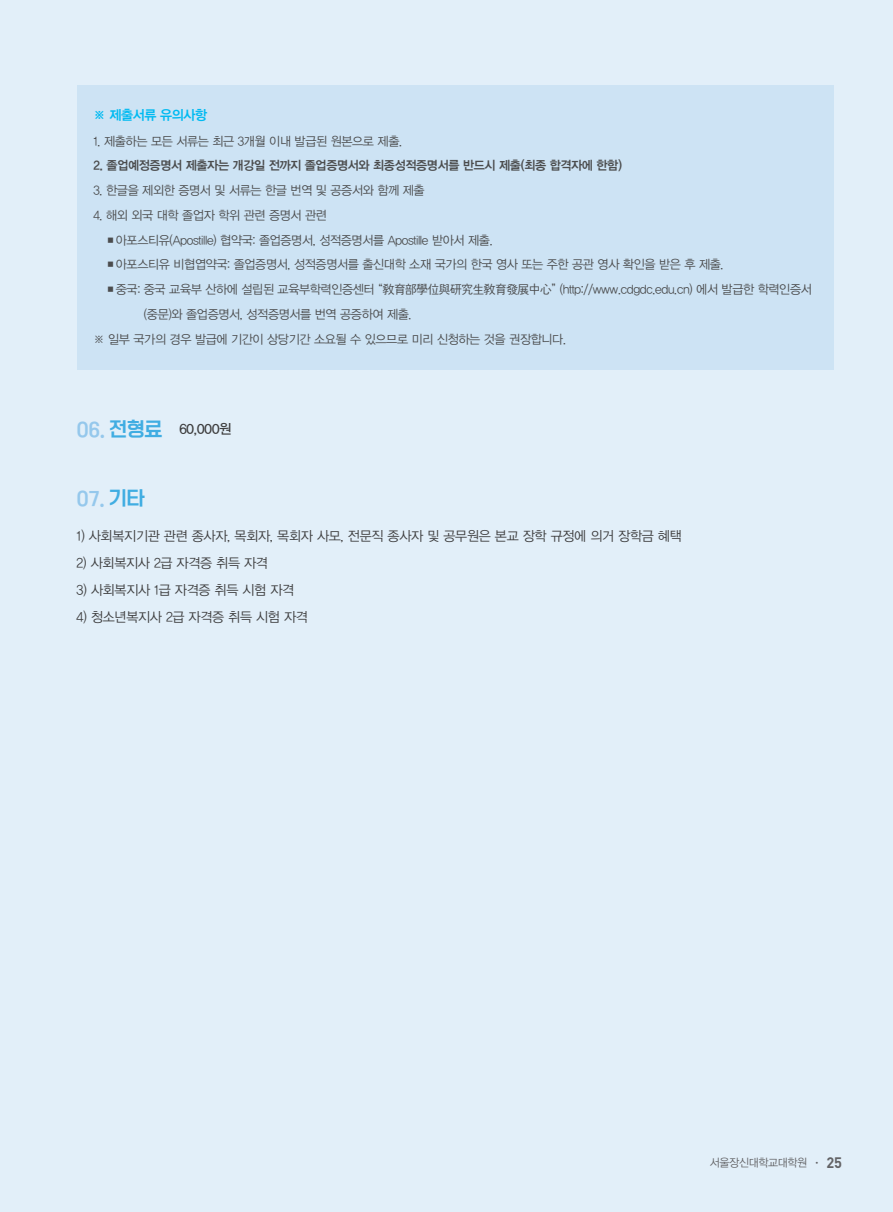
<style>
.page{position:relative;width:893px;height:1212px;background:#e2eff9}
.page>*{position:absolute;margin:0;border:0;box-sizing:border-box;transform-origin:0 0}
.t1{font:19.5px "ONE Mobile Title OTF Regular";letter-spacing:-.02em;color:#95c8ec}
.t2{font:13.5px "YDVYGO12";letter-spacing:-.02em;color:#3e3e3f}
.t3{font:13.5px "YDVYGO14";letter-spacing:-.03em;color:#00baf1}
.표뚜껑{font:13.5px "YDVYGO13";letter-spacing:-.05em;color:#3e3e3f}
.t4{font:12.45px "YDVYGO12";letter-spacing:-.03em;color:#4b4c4d}
.t5{font:12.45px "YDVYGO14";letter-spacing:-.03em;color:#4b4c4d}
.t6{font:11.25px "YDVYGO12";letter-spacing:-.03em;color:#636366}
.s1{color:#40ade2}
.s2{font-family:"ONE Mobile OTF Bold";font-size:12.75px}
.s3{font-family:"DIN Pro";font-weight:700;font-size:15px}
</style>
<div class="page">
<div style="left:77px;top:85px;width:756px;height:285px;background:#cde3f4"></div>
<p class="t3" style="left:94px;top:107px;width:115px">※ 제출서류 유의사항</p>
<p class="t4" style="left:94px;top:134px;width:310px">1. 제출하는 모든 서류는 최근 3개월 이내 발급된 원본으로 제출.</p>
<p class="t5" style="left:94px;top:158px;width:530px">2. 졸업예정증명서 제출자는 개강일 전까지 졸업증명서와 최종성적증명서를 반드시 제출(최종 합격자에 한함)</p>
<p class="t4" style="left:94px;top:183px;width:333px">3. 한글을 제외한 증명서 및 서류는 한글 번역 및 공증서와 함께 제출</p>
<p class="t4" style="left:94px;top:208px;width:235px">4. 해외 외국 대학 졸업자 학위 관련 증명서 관련</p>
<p class="t4" style="left:105px;top:233px;width:389px">■아포스티유(Apostille) 협약국: 졸업증명서, 성적증명서를 Apostille 받아서 제출.</p>
<p class="t4" style="left:105px;top:257px;width:620px">■아포스티유 비협엽약국: 졸업증명서, 성적증명서를 출신대학 소재 국가의 한국 영사 또는 주한 공관 영사 확인을 받은 후 제출.</p>
<p class="t4" style="left:105px;top:282px;width:708px">■중국: 중국 교육부 산하에 설립된 교육부학력인증센터 “敎育部學位與硏究生敎育發展中心” (http://www.cdgdc.edu.cn) 에서 발급한 학력인증서</p>
<p class="t4" style="left:144px;top:307px;width:269px">(중문)와 졸업증명서, 성적증명서를 번역 공증하여 제출.</p>
<p class="t4" style="left:94px;top:332px;width:474px">※ 일부 국가의 경우 발급에 기간이 상당기간 소요될 수 있으므로 미리 신청하는 것을 권장합니다.</p>
<p class="t1" style="left:77px;top:419px;width:88px">06. <span class="s1">전형료</span></p>
<p class="표뚜껑" style="left:179px;top:421px;width:54px">60,000원</p>
<p class="t1" style="left:77px;top:488px;width:70px">07. <span class="s1">기타</span></p>
<p class="t2" style="left:77px;top:528px;width:607px">1) 사회복지기관 관련 종사자, 목회자, 목회자 사모, 전문직 종사자 및 공무원은 본교 장학 규정에 의거 장학금 혜택</p>
<p class="t2" style="left:77px;top:555px;width:193px">2) 사회복지사 2급 자격증 취득 자격</p>
<p class="t2" style="left:77px;top:582px;width:219px">3) 사회복지사 1급 자격증 취득 시험 자격</p>
<p class="t2" style="left:77px;top:609px;width:233px">4) 청소년복지사 2급 자격증 취득 시험 자격</p>
<p class="t6" style="left:710px;top:1156px;width:134px">서울장신대학교대학원 <span class="s2">·</span> <span class="s3">25</span></p>
</div>
